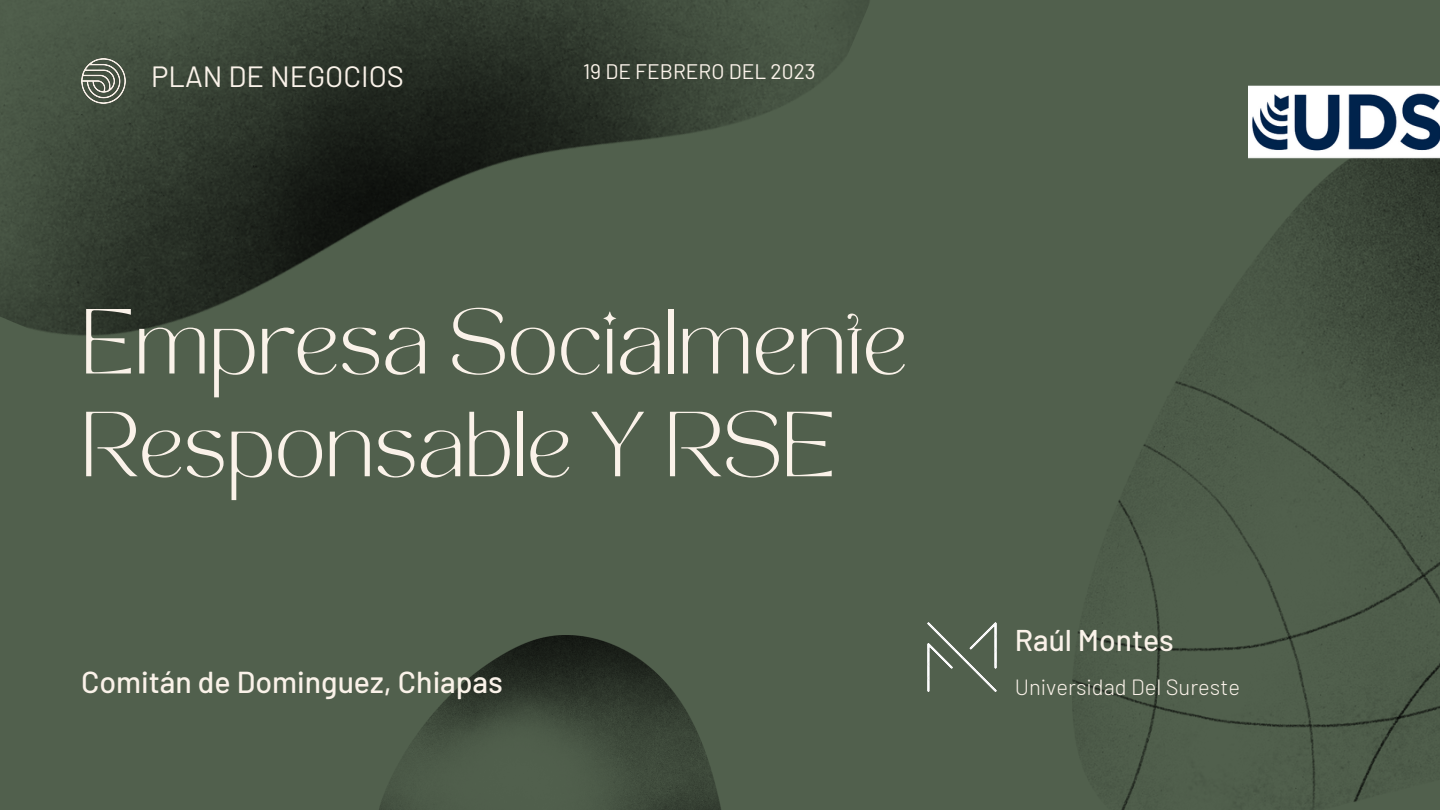
<style>
.page{position:relative;width:1440px;height:810px;background:#51604d}
.page>*{position:absolute;margin:0;border:0;box-sizing:border-box;transform-origin:0 0}
.t1{font:64.5px/102.8px "TAN MON CHERI Regular";color:#faf2e9}
.t2{font:500 30.2px "Barlow";color:#faf2e9}
.t3{font:500 30px "Barlow";color:#faf2e9}
.t4{font:29.2px "Barlow";color:#faf2e9}
.t5{font:300 22px "Barlow";color:#faf2e9}
.t6{font:21px "Barlow";color:#faf2e9}
</style>
<div class="page">
<img style="left:0;top:0;width:870px;height:336px">
<img style="left:81px;top:59px;width:44px;height:44px">
<img style="left:1072px;top:126px;width:368px;height:684px">
<img style="left:379px;top:636px;width:342px;height:174px">
<img style="left:1249px;top:85px;width:191px;height:136px">
<img style="left:927px;top:623px;width:70px;height:69px">
<p class="t4" style="left:151px;top:58px;width:254px">PLAN DE NEGOCIOS</p>
<p class="t6" style="left:583px;top:58px;width:234px">19 DE FEBRERO DEL 2023</p>
<p class="t1" style="left:81px;top:302px;width:828px">Empresa Socialmente<br>Responsable Y RSE</p>
<p class="t2" style="left:81px;top:662px;width:423px">Comitán de Dominguez, Chiapas</p>
<p class="t3" style="left:1015px;top:621px;width:161px">Raúl Montes</p>
<p class="t5" style="left:1015px;top:673px;width:227px">Universidad Del Sureste</p>
</div>
